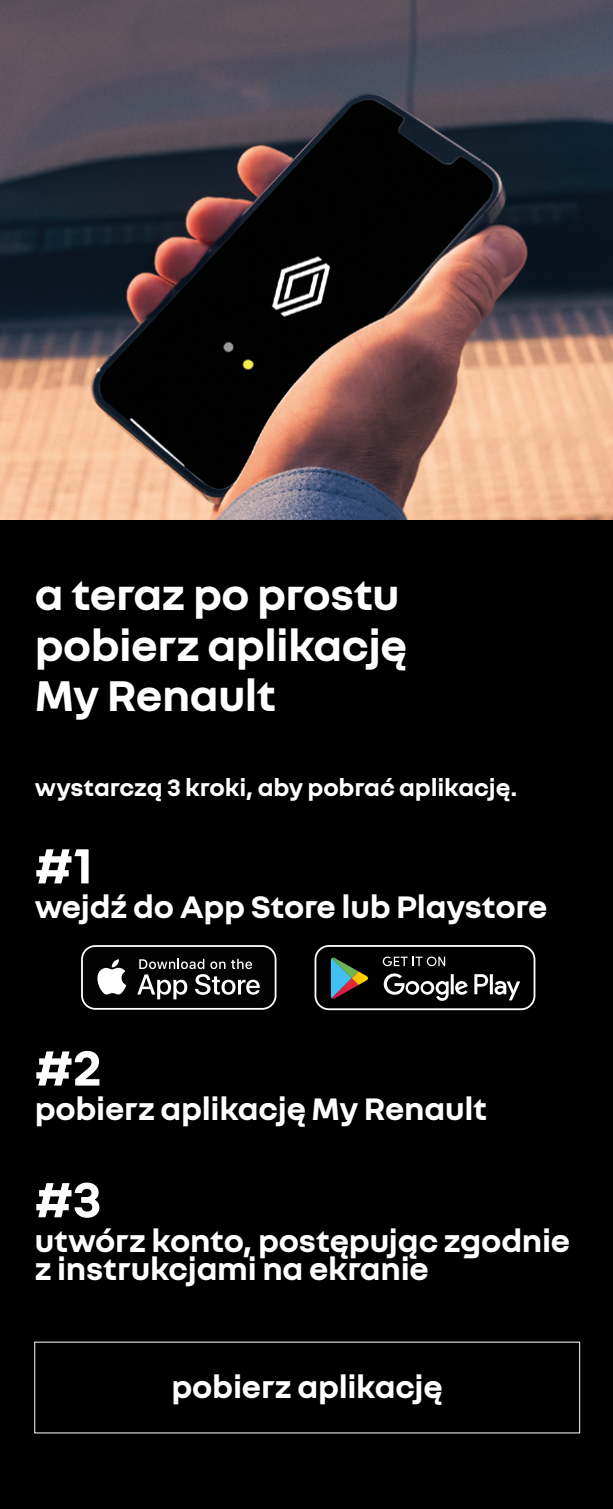
<style>
.page{position:relative;width:613px;height:1509px;background:#fff}
.page>*{position:absolute;margin:0;border:0;box-sizing:border-box;transform-origin:0 0}
.t1{font:700 53.3px "Nouvel R";color:#fff}
.t2{font:700 46.4px/50.5px "Nouvel R";letter-spacing:-.01em;color:#fff}
.t3{font:700 33.6px/28px "Nouvel R";letter-spacing:-.005em;color:#fff}
.t4{font:700 25.6px "Nouvel R";letter-spacing:-.01em;color:#fff}
</style>
<div class="page">
<div style="left:0;top:519px;width:612px;height:989px;background:#000"></div>
<img style="left:0;top:0;width:612px;height:519px">
<div style="left:81px;top:945px;width:195px;height:64px;border:2px solid #fff;border-radius:13px"></div>
<svg style="left:97px;top:959px;width:29px;height:35px"></svg>
<svg style="left:137px;top:958px;width:122px;height:41px"></svg>
<div style="left:314px;top:944px;width:221px;height:66px;border:2px solid #fff;border-radius:13px"></div>
<svg style="left:383px;top:973px;width:137px;height:27px"></svg>
<svg style="left:330px;top:957px;width:38px;height:41px"></svg>
<svg style="left:382px;top:956px;width:63px;height:10px"></svg>
<h2 class="t2" style="left:35px;top:567px;width:374px">a teraz po prostu pobierz aplikację<br>My Renault</h2>
<p class="t4" style="left:35px;top:771px;width:484px">wystarczą 3 kroki, aby pobrać aplikację.</p>
<h1 class="t1" style="left:35px;top:831px;width:59px">#1</h1>
<p class="t3" style="left:35px;top:891px;width:514px">wejdź do App Store lub Playstore</p>
<h1 class="t1" style="left:35px;top:1033px;width:69px">#2</h1>
<p class="t3" style="left:35px;top:1093px;width:453px">pobierz aplikację My Renault</p>
<h1 class="t1" style="left:35px;top:1164px;width:68px">#3</h1>
<p class="t3" style="left:35px;top:1224px;width:536px">utwórz konto, postępując zgodnie z instrukcjami na ekranie</p>
<p class="t3" style="left:171px;top:1370px;width:273px">pobierz aplikację</p>
</div>
